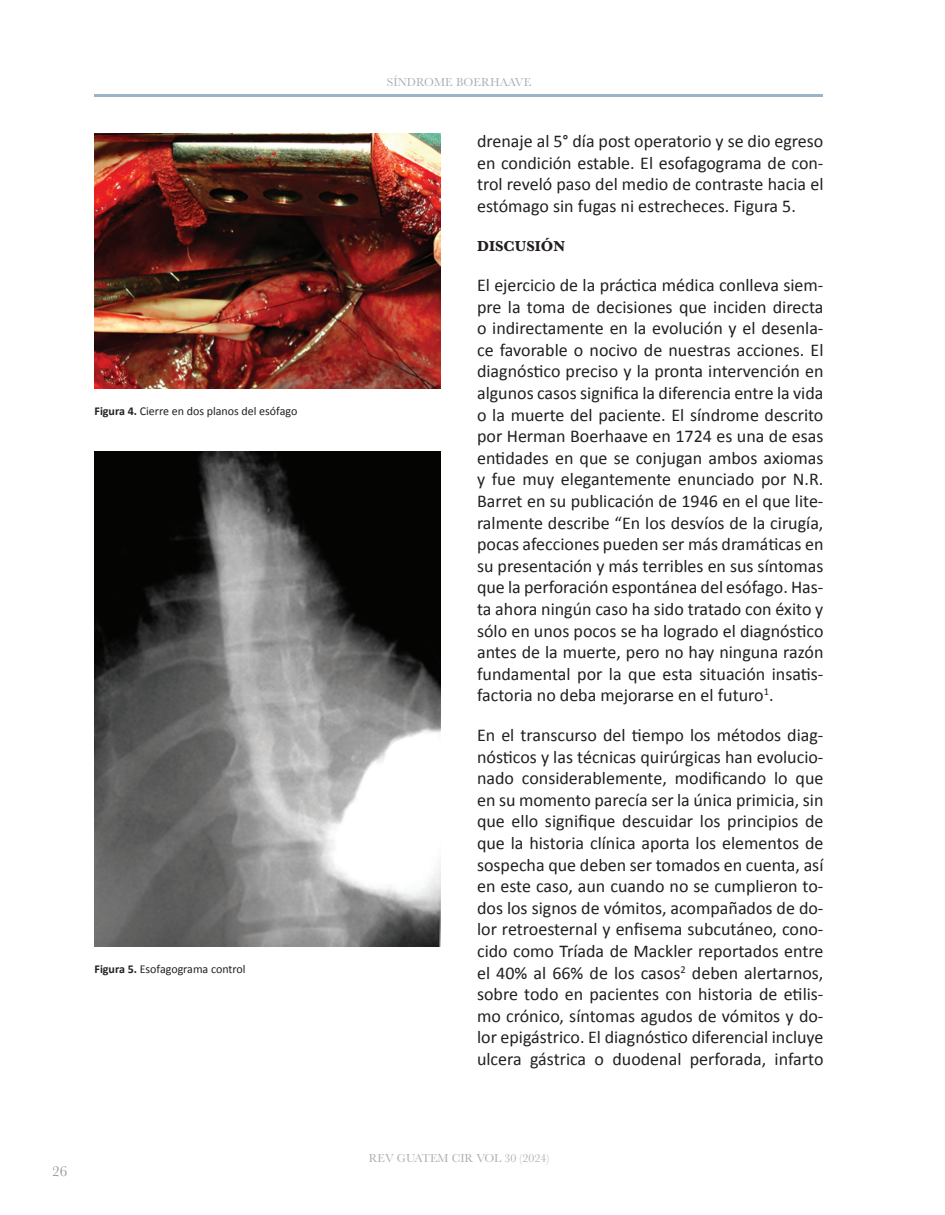
<style>
.page{position:relative;width:945px;height:1215px;background:#fff}
.page>*{position:absolute;margin:0;border:0;box-sizing:border-box;transform-origin:0 0}
.t1{font:18px/21.6px "Calibri";color:#231f20;text-align:justify}
.t2{font:700 15px "Baskerville";color:#231f20}
.t3{font:15px "Baskerville";color:#939598}
.t4{font:12px "Calibri";color:#231f20}
.t5{font:12px "Baskerville";color:#afafaf}
.s1{font-weight:700}
</style>
<div class="page">
<hr style="left:94px;top:94px;width:729px;height:3px;background:#9cb3c8">
<img style="left:94px;top:134px;width:347px;height:255px">
<img style="left:94px;top:451px;width:347px;height:495px">
<p class="t4" style="left:94px;top:403px;width:204px"><span class="s1">Figura 4.</span> Cierre en dos planos del esófago</p>
<p class="t4" style="left:94px;top:960px;width:153px"><span class="s1">Figura 5.</span> Esofagograma control</p>
<p class="t3" style="left:52px;top:1162px;width:16px">26</p>
<p class="t5" style="left:387px;top:75px;width:146px">SÍNDROME BOERHAAVE</p>
<p class="t1" style="left:477px;top:130px;width:348px">drenaje al 5° día post operatorio y se dio egreso en condición estable. El esofagograma de con&shy;trol reveló paso del medio de contraste hacia el estómago sin fugas ni estrecheces. Figura 5.</p>
<p class="t2" style="left:477px;top:236px;width:90px">DISCUSIÓN</p>
<p class="t1" style="left:477px;top:274px;width:348px">El ejercicio de la práctica médica conlleva siem&shy;pre la toma de decisiones que inciden directa o indirectamente en la evolución y el desenla&shy;ce favorable o nocivo de nuestras acciones. El diagnóstico preciso y la pronta intervención en algunos casos significa la diferencia entre la vida o la muerte del paciente. El síndrome descrito por Herman Boerhaave en 1724 es una de esas entidades en que se conjugan ambos axiomas y fue muy elegantemente enunciado por N.R.<br>Barret en su publicación de 1946 en el que lite&shy;ralmente describe “En los desvíos de la cirugía, pocas afecciones pueden ser más dramáticas en su presentación y más terribles en sus síntomas que la perforación espontánea del esófago. Has&shy;ta ahora ningún caso ha sido tratado con éxito y sólo en unos pocos se ha logrado el diagnóstico antes de la muerte, pero no hay ninguna razón fundamental por la que esta situación insatis&shy;factoria no deba mejorarse en el futuro<sup>1</sup>.</p>
<p class="t1" style="left:477px;top:724px;width:348px">En el transcurso del tiempo los métodos diag&shy;nósticos y las técnicas quirúrgicas han evolucio&shy;nado considerablemente, modificando lo que en su momento parecía ser la única primicia, sin que ello signifique descuidar los principios de que la historia clínica aporta los elementos de sospecha que deben ser tomados en cuenta, así en este caso, aun cuando no se cumplieron to&shy;dos los signos de vómitos, acompañados de do&shy;lor retroesternal y enfisema subcutáneo, cono&shy;cido como Tríada de Mackler reportados entre el 40% al 66% de los casos<sup>2</sup> deben alertarnos, sobre todo en pacientes con historia de etilis&shy;mo crónico, síntomas agudos de vómitos y do&shy;lor epigástrico. El diagnóstico diferencial incluye ulcera gástrica o duodenal perforada, infarto</p>
<p class="t5" style="left:369px;top:1150px;width:182px">REV GUATEM CIR VOL 30 (2024)</p>
</div>
